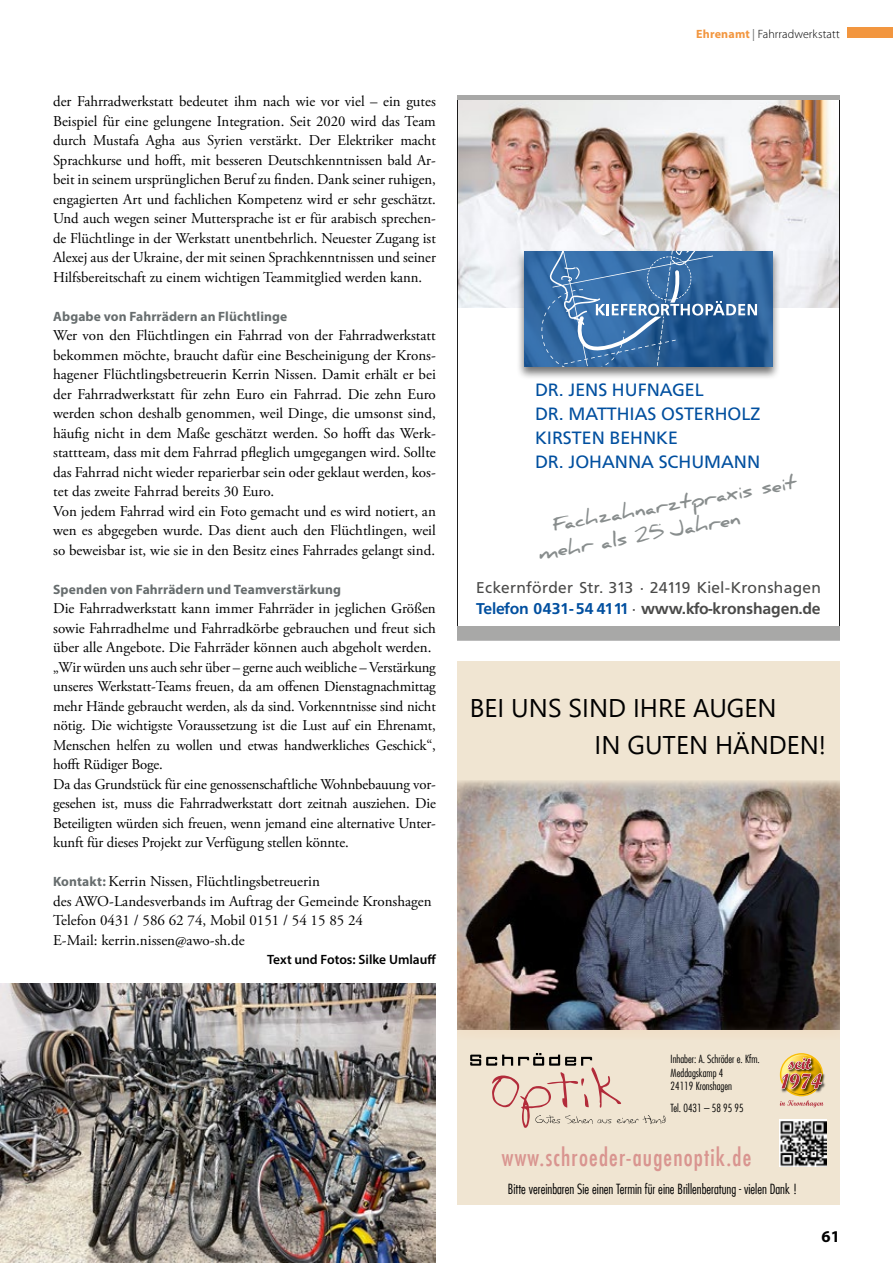
<style>
.page{position:relative;width:893px;height:1263px;background:#fff}
.page>*{position:absolute;margin:0;border:0;box-sizing:border-box;transform-origin:0 0}
.t1{font:25.65px/37.5px "Segoe UI";color:#000}
.t2{font:condensed 23.7px "Futura LT";letter-spacing:.05em;color:#d99590}
.t3{font:700 19.2px/26px "Daniel";color:#888d8d}
.t4{font:18.6px/24px "Frutus T";color:#004f9f}
.t5{font:700 16.5px "Myriad Pro";color:#000}
.t6{font:16.35px/21.1px "Frutus T";letter-spacing:.025em;color:#4a4a49}
.t7{font:15px/19.5px "Adobe Garamond Pro";color:#000}
.t8{font:300 condensed 13.65px "Futura LT";color:#000}
.t9{font:700 13.5px "Myriad Pro";letter-spacing:.01em;color:#676d6e}
.t10{font:600 13.5px "Myriad Pro";color:#000}
.t11{font:300 12px "Myriad Pro";letter-spacing:.01em;color:#000}
.t12{font:300 condensed 10.95px/13.2px "Futura LT";color:#000}
.s1{font-family:"Myriad Pro";font-weight:700;font-size:13.5px;color:#676d6e}
.s2{font-weight:700;color:#f2963f}
.s3{font-weight:400;color:#707172}
.s4{font-weight:500;color:#004f9f}
.s5{font-weight:500}
</style>
<div class="page">
<div style="left:847px;top:28px;width:46px;height:10px;background:#f2963f"></div>
<img style="left:459px;top:100px;width:379px;height:208px">
<div style="left:516px;top:249px;width:265px;height:131px;background:#000;opacity:.55"></div>
<svg style="left:524px;top:251px;width:249px;height:116px;background:#2e659e"></svg>
<svg style="left:541px;top:251px;width:216px;height:117px;background:#4072a7"></svg>
<div style="left:457px;top:626px;width:383px;height:14px;background:#a8a8a7"></div>
<hr style="left:457px;top:96px;width:383px;height:4px;background:#a8a8a7">
<img style="left:0;top:984px;width:436px;height:279px">
<div style="left:457px;top:661px;width:383px;height:544px;background:#f0e5d2"></div>
<svg style="left:470px;top:1053px;width:196px;height:75px"></svg>
<img style="left:779px;top:1119px;width:47px;height:47px">
<div style="left:457px;top:780px;width:383px;height:260px;background:#f0dfc8"></div>
<img style="left:457px;top:780px;width:383px;height:250px">
<img style="left:823px;top:1073px;width:2px;height:15px">
<svg style="left:780px;top:1053px;width:43px;height:54px"></svg>
<p class="t7" style="left:53px;top:92px;width:384px;text-align:justify">der Fahrradwerkstatt bedeutet ihm nach wie vor viel – ein gutes Beispiel für eine gelungene Integration. Seit 2020 wird das Team durch Mustafa Agha aus Syrien verstärkt. Der Elektriker macht Sprachkurse und hofft, mit besseren Deutschkenntnissen bald Ar&shy;beit in seinem ursprünglichen Beruf zu finden. Dank seiner ruhigen, engagierten Art und fachlichen Kompetenz wird er sehr geschätzt.<br>Und auch wegen seiner Muttersprache ist er für arabisch sprechen&shy;de Flüchtlinge in der Werkstatt unentbehrlich. Neuester Zugang ist Alexej aus der Ukraine, der mit seinen Sprachkenntnissen und seiner Hilfsbereitschaft zu einem wichtigen Teammitglied werden kann.</p>
<p class="t9" style="left:53px;top:307px;width:236px">Abgabe von Fahrrädern an Flüchtlinge</p>
<p class="t7" style="left:53px;top:326px;width:384px">Wer von den Flüchtlingen ein Fahrrad von der Fahrradwerkstatt bekommen möchte, braucht dafür eine Bescheinigung der Krons&shy;hagener Flüchtlingsbetreuerin Kerrin Nissen. Damit erhält er bei der Fahrradwerkstatt für zehn Euro ein Fahrrad. Die zehn Euro werden schon deshalb genommen, weil Dinge, die umsonst sind, häufig nicht in dem Maße geschätzt werden. So hofft das Werk&shy;stattteam, dass mit dem Fahrrad pfleglich umgegangen wird. Sollte das Fahrrad nicht wieder reparierbar sein oder geklaut werden, kos&shy;tet das zweite Fahrrad bereits 30 Euro.<br>Von jedem Fahrrad wird ein Foto gemacht und es wird notiert, an wen es abgegeben wurde. Das dient auch den Flüchtlingen, weil so beweisbar ist, wie sie in den Besitz eines Fahrrades gelangt sind.</p>
<p class="t9" style="left:53px;top:580px;width:290px">Spenden von Fahrrädern und Teamverstärkung</p>
<p class="t7" style="left:53px;top:599px;width:384px">Die Fahrradwerkstatt kann immer Fahrräder in jeglichen Größen sowie Fahrradhelme und Fahrradkörbe gebrauchen und freut sich über alle Angebote. Die Fahrräder können auch abgeholt werden. „Wir würden uns auch sehr über – gerne auch weibliche – Verstärkung unseres Werkstatt-Teams freuen, da am offenen Dienstagnachmittag mehr Hände gebraucht werden, als da sind. Vorkenntnisse sind nicht nötig. Die wichtigste Voraussetzung ist die Lust auf ein Ehrenamt, Menschen helfen zu wollen und etwas handwerkliches Geschick“, hofft Rüdiger Boge.<br>Da das Grundstück für eine genossenschaftliche Wohnbebauung vor&shy;gesehen ist, muss die Fahrradwerkstatt dort zeitnah ausziehen. Die Beteiligten würden sich freuen, wenn jemand eine alternative Unter&shy;kunft für dieses Projekt zur Verfügung stellen könnte.</p>
<p class="t7" style="left:53px;top:872px;width:380px"><span class="s1">Kontakt:</span> Kerrin Nissen, Flüchtlingsbetreuerin<br>des AWO-Landesverbands im Auftrag der Gemeinde Kronshagen Telefon 0431 / 586 62 74, Mobil 0151 / 54 15 85 24<br>E-Mail: kerrin.nissen@awo-sh.de</p>
<p class="t10" style="left:267px;top:951px;width:170px">Text und Fotos: Silke Umlauff</p>
<p class="t11" style="left:696px;top:26px;width:145px"><span class="s2">Ehrenamt</span> <span class="s3">|</span> Fahrradwerkstatt</p>
<p class="t4" style="left:535px;top:377px;width:227px">DR. JENS HUFNAGEL<br>DR. MATTHIAS OSTERHOLZ<br>KIRSTEN BEHNKE<br>DR. JOHANNA SCHUMANN</p>
<p class="t3" style="left:532px;top:515px;width:267px;text-indent:19px;rotate:-10deg">Fachzahnarztpraxis seit mehr als 25 Jahren</p>
<p class="t6" style="left:476px;top:577px;width:346px">Eckernförder Str. 313 · 24119 Kiel-Kronshagen<br><span class="s4">Telefon 0431- 54 4111</span> · <span class="s5">www.kfo-kronshagen.de</span></p>
<h1 class="t1" style="left:595px;top:687px;width:233px;text-indent:-125px">BEI UNS SIND IHRE AUGEN<br>IN GUTEN HÄNDEN!</h1>
<p class="t12" style="left:671px;top:1052px;width:91px">Inhaber: A. Schröder e. Kfm.<br>Meddagskamp 4<br>24119 Kronshagen</p>
<p class="t12" style="left:671px;top:1101px;width:75px">Tel. 0431 – 58 95 95</p>
<h2 class="t2" style="left:502px;top:1143px;width:251px">www.schroeder-augenoptik.de</h2>
<p class="t8" style="left:508px;top:1181px;width:291px">Bitte vereinbaren Sie einen Termin für eine Brillenberatung - vielen Dank !</p>
<p class="t5" style="left:821px;top:1226px;width:20px">61</p>
</div>
